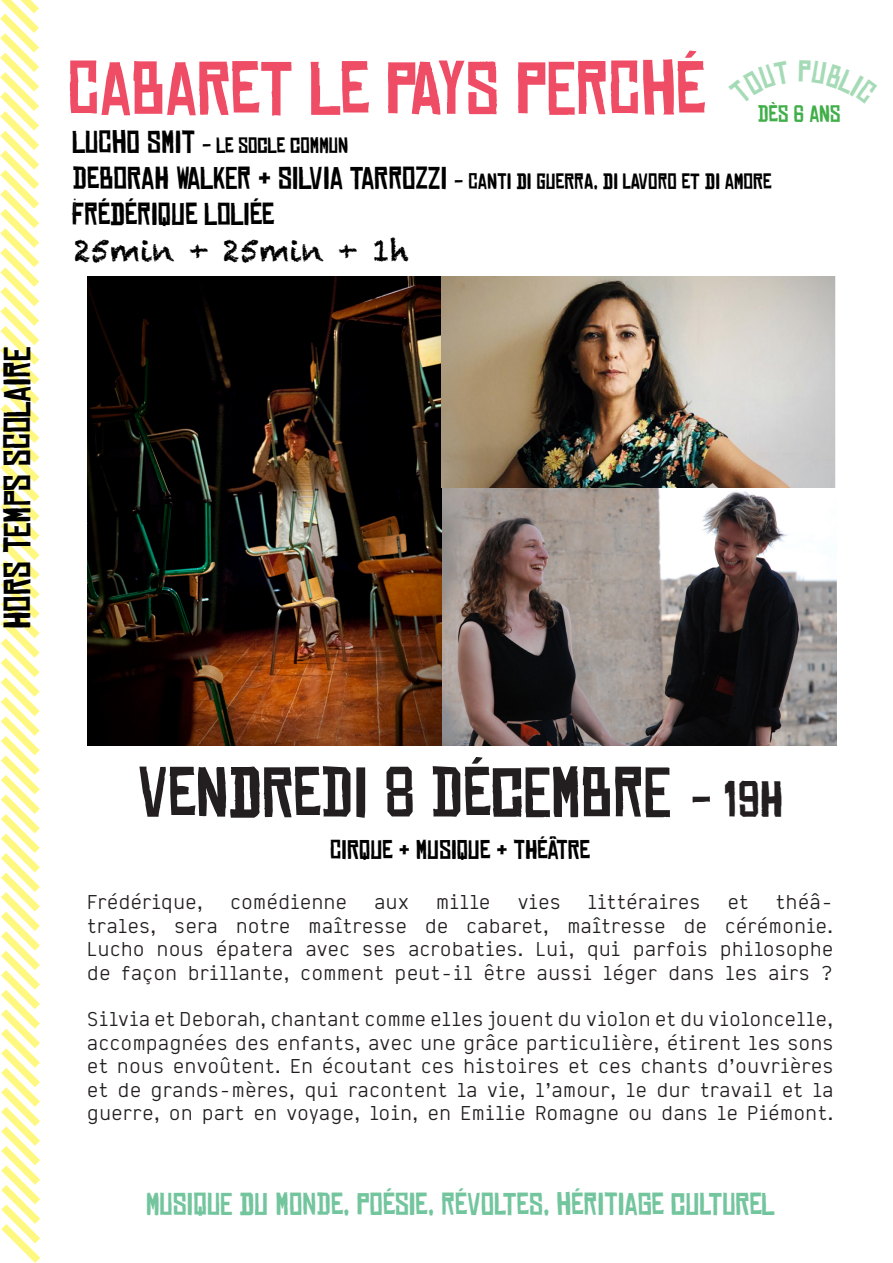
<style>
.page{position:relative;width:893px;height:1263px;background:#fff}
.page>*{position:absolute;margin:0;border:0;box-sizing:border-box;transform-origin:0 0}
.t1{font:72px "Chinese Rocks Rg";color:#ef4c65}
.t2{font:67.5px "Chinese Rocks Rg";color:#231f20}
.t3{font:36px "Chinese Rocks Rg";color:#000001}
.t4{font:30px "Chinese Rocks Rg";color:#72c59d}
.t5{font:30px "Chinese Rocks Rg";color:#000001}
.t6{font:30px "Chalkduster";color:#000001}
.t7{font:25.5px "Chinese Rocks Rg";color:#000001}
.Style_de_paragraphe{font:22.5px "Chinese Rocks Rg";color:#40ae49}
.t8{font:21px "Chinese Rocks Rg";color:#000001}
.t9{font:19.5px/23.4px "Deck";color:#231f20;text-align:right}
.t10{font:18px "Minion Pro";color:#231f20}
.s1{font-size:30px}
.s2{font-size:48px}
</style>
<div class="page">
<img style="left:441px;top:488px;width:395px;height:257px">
<img style="left:87px;top:277px;width:354px;height:468px">
<img style="left:441px;top:277px;width:395px;height:211px">
<svg style="left:0;top:0;width:40px;height:1263px"></svg>
<p class="t3" style="left:-2px;top:629px;width:284px;rotate:-90deg">HORS TEMPS SCOLAIRE</p>
<p class="t1" style="left:68px;top:50px;width:639px">CABARET LE PAYS PERCHÉ</p>
<p class="t8" style="left:73px;top:134px;width:277px"><span class="s1">LUCHO SMIT</span> - LE SOCLE COMMUN</p>
<p class="t8" style="left:73px;top:170px;width:700px"><span class="s1">DEBORAH WALKER &amp; SILVIA TARROZZI</span> - CANTI DI GUERRA, DI LAVORO ET DI AMORE</p>
<p class="t5" style="left:73px;top:198px;width:203px">FRÉDÉRIQUE LOLIÉE</p>
<p class="Style_de_paragraphe" style="left:758px;top:102px;width:83px">DÈS 6 ANS</p>
<p class="t10" style="left:73px;top:192px;width:6px">j</p>
<p class="t6" style="left:74px;top:233px;width:337px">25min + 25min + 1h</p>
<p class="t2" style="left:137px;top:756px;width:647px">VENDREDI 8 DÉCEMBRE <span class="s2">- 19H</span></p>
<p class="t7" style="left:330px;top:836px;width:261px">CIRQUE + MUSIQUE &amp; THÉÂTRE</p>
<p class="t9" style="left:87px;top:890px;width:748px">théâ-<br>trales, sera notre maîtresse de cabaret, maîtresse de cérémonie.</p>
<p class="t9" style="left:87px;top:937px;width:748px;text-align:left">Lucho nous épatera avec ses acrobaties. Lui, qui parfois philosophe de façon brillante, comment peut-il être aussi léger dans les airs ?</p>
<p class="t9" style="left:87px;top:1007px;width:748px;text-align:justify">Silvia et Deborah, chantant comme elles jouent du violon et du violoncelle, accompagnées des enfants, avec une grâce particulière, étirent les sons et nous envoûtent. En écoutant ces histoires et ces chants d’ouvrières et de grands-mères, qui racontent la vie, l’amour, le dur travail et la guerre, on part en voyage, loin, en Emilie Romagne ou dans le Piémont.</p>
<p class="t9" style="left:87px;top:890px;width:118px">Frédérique,</p>
<p class="t9" style="left:230px;top:890px;width:119px">comédienne</p>
<p class="t9" style="left:374px;top:890px;width:37px">aux</p>
<p class="t9" style="left:436px;top:890px;width:56px">mille</p>
<p class="t9" style="left:517px;top:890px;width:45px">vies</p>
<p class="t9" style="left:588px;top:890px;width:115px">littéraires</p>
<p class="t9" style="left:727px;top:890px;width:23px">et</p>
<p class="t4" style="left:146px;top:1188px;width:348px">MUSIQUE DU MONDE, POÉSIE, RÉVOLTES</p>
<p class="t4" style="left:543px;top:1188px;width:142px">, HÉRITIAGE CULT</p>
<p class="t4" style="left:722px;top:1188px;width:54px">UREL</p>
</div>
